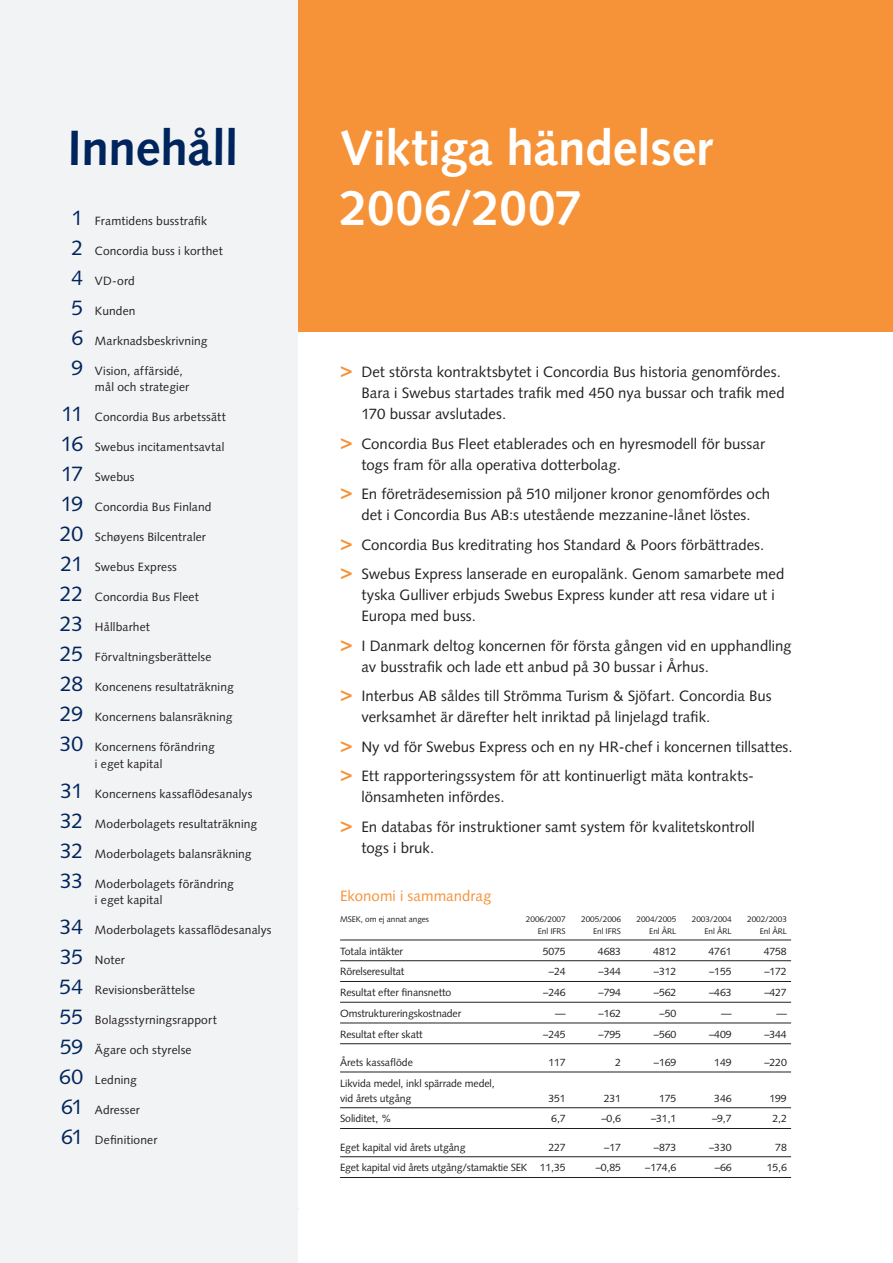
<style>
.page{position:relative;width:893px;height:1263px;background:#fff}
.page>*{position:absolute;margin:0;border:0;box-sizing:border-box;transform-origin:0 0}
.t1{font:700 49.5px "Syntax LT Std";color:#fff}
.t2{font:700 49.5px "Syntax LT Std";color:#00255d}
.t3{font:21px/30px "Syntax LT Std";letter-spacing:-.025em;color:#00255d;text-align:justify}
.t4{font:15px/21px "Syntax LT Std";color:#231f20}
.t5{font:15px "Syntax LT Std";color:#f69238}
.t6{font:12px/16.5px "Syntax LT Std";letter-spacing:.01em;color:#231f20}
.t7{font:10.5px/15px "Syntax LT Std";letter-spacing:-.01em;color:#231f20}
.t8{font:8.25px "Syntax LT Std";letter-spacing:-.01em;color:#231f20}
.s1{font-weight:700;font-size:21px;color:#f69238}
</style>
<div class="page">
<div style="left:297px;top:0;width:595px;height:332px;background:#f69238"></div>
<div style="left:0;top:0;width:297px;height:1263px;background:#f2f3f4"></div>
<hr style="left:340px;top:940px;width:451px;height:1px;background:#231f20">
<hr style="left:340px;top:960px;width:451px;height:1px;background:#231f20">
<hr style="left:340px;top:981px;width:451px;height:1px;background:#231f20">
<hr style="left:340px;top:1002px;width:451px;height:1px;background:#231f20">
<hr style="left:340px;top:1023px;width:451px;height:1px;background:#231f20">
<hr style="left:340px;top:1043px;width:451px;height:1px;background:#231f20">
<hr style="left:340px;top:1072px;width:451px;height:1px;background:#231f20">
<hr style="left:340px;top:1107px;width:451px;height:1px;background:#231f20">
<hr style="left:340px;top:1128px;width:451px;height:1px;background:#231f20">
<hr style="left:340px;top:1157px;width:451px;height:1px;background:#231f20">
<hr style="left:340px;top:1177px;width:451px;height:1px;background:#231f20">
<p class="t2" style="left:68px;top:128px;width:172px">Innehåll</p>
<p class="t1" style="left:340px;top:128px;width:375px">Viktiga händelser</p>
<p class="t6" style="left:95px;top:213px;width:113px">Framtidens busstrafik</p>
<p class="t1" style="left:340px;top:188px;width:244px">2006/2007</p>
<p class="t3" style="left:71px;top:204px;width:13px">1<br>2<br>4<br>5<br>6<br>9</p>
<p class="t3" style="left:60px;top:401px;width:25px">11<br>16<br>17<br>19<br>20<br>21<br>22<br>23<br>25<br>28<br>29<br>30</p>
<p class="t3" style="left:60px;top:777px;width:24px">31<br>32<br>32<br>33</p>
<p class="t3" style="left:59px;top:914px;width:25px">34<br>35<br>54<br>55<br>59<br>60<br>61<br>61</p>
<p class="t6" style="left:95px;top:243px;width:129px">Concordia buss i korthet</p>
<p class="t6" style="left:95px;top:273px;width:41px">VD-ord</p>
<p class="t6" style="left:95px;top:303px;width:42px">Kunden</p>
<p class="t6" style="left:95px;top:333px;width:114px">Marknadsbeskrivning</p>
<p class="t6" style="left:95px;top:363px;width:96px">Vision, affärsidé, mål och strategier</p>
<p class="t6" style="left:95px;top:410px;width:132px">Concordia Bus arbetssätt</p>
<p class="t6" style="left:95px;top:440px;width:131px">Swebus incitamentsavtal</p>
<p class="t6" style="left:95px;top:470px;width:41px">Swebus</p>
<p class="t6" style="left:95px;top:500px;width:118px">Concordia Bus Finland</p>
<p class="t6" style="left:95px;top:530px;width:113px">Schøyens Bilcentraler</p>
<p class="t6" style="left:95px;top:560px;width:83px">Swebus Express</p>
<p class="t6" style="left:95px;top:590px;width:105px">Concordia Bus Fleet</p>
<p class="t6" style="left:95px;top:620px;width:56px">Hållbarhet</p>
<p class="t6" style="left:95px;top:650px;width:118px">Förvaltningsberättelse</p>
<p class="t6" style="left:95px;top:680px;width:140px">Koncenens resultaträkning</p>
<p class="t6" style="left:95px;top:710px;width:139px">Koncernens balansräkning</p>
<p class="t6" style="left:95px;top:740px;width:121px">Koncernens förändring i eget kapital</p>
<p class="t6" style="left:95px;top:786px;width:159px">Koncernens kassaflödesanalys</p>
<p class="t6" style="left:95px;top:816px;width:164px">Moderbolagets resultaträkning</p>
<p class="t6" style="left:95px;top:846px;width:158px">Moderbolagets balansräkning</p>
<p class="t6" style="left:95px;top:876px;width:140px">Moderbolagets förändring i eget kapital</p>
<p class="t6" style="left:95px;top:923px;width:178px">Moderbolagets kassaflödesanalys</p>
<p class="t6" style="left:95px;top:953px;width:31px">Noter</p>
<p class="t6" style="left:95px;top:983px;width:101px">Revisionsberättelse</p>
<p class="t6" style="left:95px;top:1013px;width:123px">Bolagsstyrningsrapport</p>
<p class="t6" style="left:95px;top:1043px;width:98px">Ägare och styrelse</p>
<p class="t6" style="left:95px;top:1073px;width:43px">Ledning</p>
<p class="t6" style="left:95px;top:1103px;width:47px">Adresser</p>
<p class="t6" style="left:95px;top:1133px;width:64px">Definitioner</p>
<p class="t4" style="left:361px;top:363px;width:425px;text-indent:-21px"><span class="s1">&gt;</span> Det största kontraktsbytet i Concordia Bus historia genomfördes.<br>Bara i Swebus startades trafik med 450 nya bussar och trafik med<br>170 bussar avslutades.</p>
<p class="t4" style="left:361px;top:434px;width:405px;text-indent:-21px"><span class="s1">&gt;</span> Concordia Bus Fleet etablerades och en hyresmodell för bussar togs fram för alla operativa dotterbolag.</p>
<p class="t4" style="left:340px;top:485px;width:431px;text-align:center"><span class="s1">&gt;</span> En företrädesemission på 510 miljoner kronor genomfördes och det i Concordia Bus AB:s utestående mezzanine-lånet löstes.</p>
<p class="t4" style="left:340px;top:531px;width:446px;line-height:29.5px"><span class="s1">&gt;</span> Concordia Bus kreditrating hos Standard &amp; Poors förbättrades.<br><span class="s1">&gt;</span> Swebus Express lanserade en europalänk. Genom samarbete med</p>
<p class="t4" style="left:361px;top:586px;width:415px">tyska Gulliver erbjuds Swebus Express kunder att resa vidare ut i<br>Europa med buss.</p>
<p class="t4" style="left:361px;top:636px;width:431px;text-indent:-21px"><span class="s1">&gt;</span> I Danmark deltog koncernen för första gången vid en upphandling av busstrafik och lade ett anbud på 30 bussar i Århus.</p>
<p class="t4" style="left:361px;top:687px;width:412px;text-indent:-21px"><span class="s1">&gt;</span> Interbus AB såldes till Strömma Turism &amp; Sjöfart. Concordia Bus verksamhet är därefter helt inriktad på linjelagd trafik.</p>
<p class="t4" style="left:340px;top:733px;width:454px;line-height:29.5px"><span class="s1">&gt;</span> Ny vd för Swebus Express och en ny HR-chef i koncernen tillsattes. <span class="s1">&gt;</span> Ett rapporteringssystem för att kontinuerligt mäta kontrakts-</p>
<p class="t4" style="left:340px;top:784px;width:416px;line-height:29.5px;text-indent:21px">lönsamheten infördes.<br><span class="s1">&gt;</span> En databas för instruktioner samt system för kvalitetskontroll</p>
<p class="t4" style="left:361px;top:838px;width:74px">togs i bruk.</p>
<p class="t5" style="left:340px;top:890px;width:153px">Ekonomi i sammandrag</p>
<p class="t8" style="left:340px;top:916px;width:90px">MSEK, om ej annat anges</p>
<p class="t8" style="left:526px;top:916px;width:41px">2006/2007</p>
<p class="t8" style="left:581px;top:916px;width:41px">2005/2006</p>
<p class="t8" style="left:636px;top:916px;width:41px">2004/2005</p>
<p class="t8" style="left:692px;top:916px;width:41px">2003/2004</p>
<p class="t8" style="left:747px;top:916px;width:41px">2002/2003</p>
<p class="t8" style="left:538px;top:928px;width:29px">Enl IFRS</p>
<p class="t8" style="left:593px;top:928px;width:29px">Enl IFRS</p>
<p class="t8" style="left:649px;top:928px;width:29px">Enl ÅRL</p>
<p class="t8" style="left:704px;top:928px;width:29px">Enl ÅRL</p>
<p class="t8" style="left:759px;top:928px;width:29px">Enl ÅRL</p>
<p class="t7" style="left:340px;top:944px;width:65px">Totala intäkter</p>
<p class="t7" style="left:542px;top:944px;width:25px">5075</p>
<p class="t7" style="left:598px;top:944px;width:25px">4683</p>
<p class="t7" style="left:653px;top:944px;width:25px">4812</p>
<p class="t7" style="left:708px;top:944px;width:25px">4761</p>
<p class="t7" style="left:763px;top:944px;width:25px">4758</p>
<p class="t7" style="left:340px;top:965px;width:66px">Rörelseresultat</p>
<p class="t7" style="left:549px;top:965px;width:18px">–24</p>
<p class="t7" style="left:598px;top:965px;width:24px">–344</p>
<p class="t7" style="left:654px;top:965px;width:24px">–312</p>
<p class="t7" style="left:709px;top:965px;width:24px">–155</p>
<p class="t7" style="left:764px;top:965px;width:24px">–172</p>
<p class="t7" style="left:340px;top:986px;width:113px">Resultat efter finansnetto</p>
<p class="t7" style="left:543px;top:986px;width:24px">–246</p>
<p class="t7" style="left:598px;top:986px;width:24px">–794</p>
<p class="t7" style="left:654px;top:986px;width:24px">–562</p>
<p class="t7" style="left:709px;top:986px;width:24px">–463</p>
<p class="t7" style="left:764px;top:986px;width:24px">–427</p>
<p class="t7" style="left:340px;top:1007px;width:123px">Omstruktureringskostnader</p>
<p class="t7" style="left:555px;top:1007px;width:12px">—</p>
<p class="t7" style="left:598px;top:1007px;width:24px">–162</p>
<p class="t7" style="left:659px;top:1007px;width:18px">–50</p>
<p class="t7" style="left:721px;top:1007px;width:12px">—</p>
<p class="t7" style="left:776px;top:1007px;width:12px">—</p>
<p class="t7" style="left:340px;top:1027px;width:84px">Resultat efter skatt</p>
<p class="t7" style="left:543px;top:1027px;width:24px">–245</p>
<p class="t7" style="left:598px;top:1027px;width:24px">–795</p>
<p class="t7" style="left:654px;top:1027px;width:24px">–560</p>
<p class="t7" style="left:709px;top:1027px;width:24px">–409</p>
<p class="t7" style="left:764px;top:1027px;width:24px">–344</p>
<p class="t7" style="left:340px;top:1056px;width:74px">Årets kassaflöde</p>
<p class="t7" style="left:548px;top:1056px;width:19px">117</p>
<p class="t7" style="left:615px;top:1056px;width:7px">2</p>
<p class="t7" style="left:654px;top:1056px;width:24px">–169</p>
<p class="t7" style="left:714px;top:1056px;width:19px">149</p>
<p class="t7" style="left:764px;top:1056px;width:24px">–220</p>
<p class="t7" style="left:340px;top:1076px;width:156px">Likvida medel, inkl spärrade medel, vid årets utgång</p>
<p class="t7" style="left:548px;top:1091px;width:19px">351</p>
<p class="t7" style="left:603px;top:1091px;width:19px">231</p>
<p class="t7" style="left:659px;top:1091px;width:19px">175</p>
<p class="t7" style="left:714px;top:1091px;width:19px">346</p>
<p class="t7" style="left:769px;top:1091px;width:19px">199</p>
<p class="t7" style="left:340px;top:1112px;width:53px">Soliditet, %</p>
<p class="t7" style="left:551px;top:1112px;width:16px">6,7</p>
<p class="t7" style="left:601px;top:1112px;width:21px">–0,6</p>
<p class="t7" style="left:651px;top:1112px;width:27px">–31,1</p>
<p class="t7" style="left:712px;top:1112px;width:21px">–9,7</p>
<p class="t7" style="left:772px;top:1112px;width:16px">2,2</p>
<p class="t7" style="left:340px;top:1140px;width:127px">Eget kapital vid årets utgång</p>
<p class="t7" style="left:548px;top:1140px;width:19px">227</p>
<p class="t7" style="left:604px;top:1140px;width:18px">–17</p>
<p class="t7" style="left:654px;top:1140px;width:24px">–873</p>
<p class="t7" style="left:709px;top:1140px;width:24px">–330</p>
<p class="t7" style="left:775px;top:1140px;width:13px">78</p>
<p class="t7" style="left:340px;top:1161px;width:227px">Eget kapital vid årets utgång/stamaktie SEK 11,35</p>
<p class="t7" style="left:595px;top:1161px;width:27px">–0,85</p>
<p class="t7" style="left:645px;top:1161px;width:32px">–174,6</p>
<p class="t7" style="left:715px;top:1161px;width:18px">–66</p>
<p class="t7" style="left:766px;top:1161px;width:22px">15,6</p>
</div>
